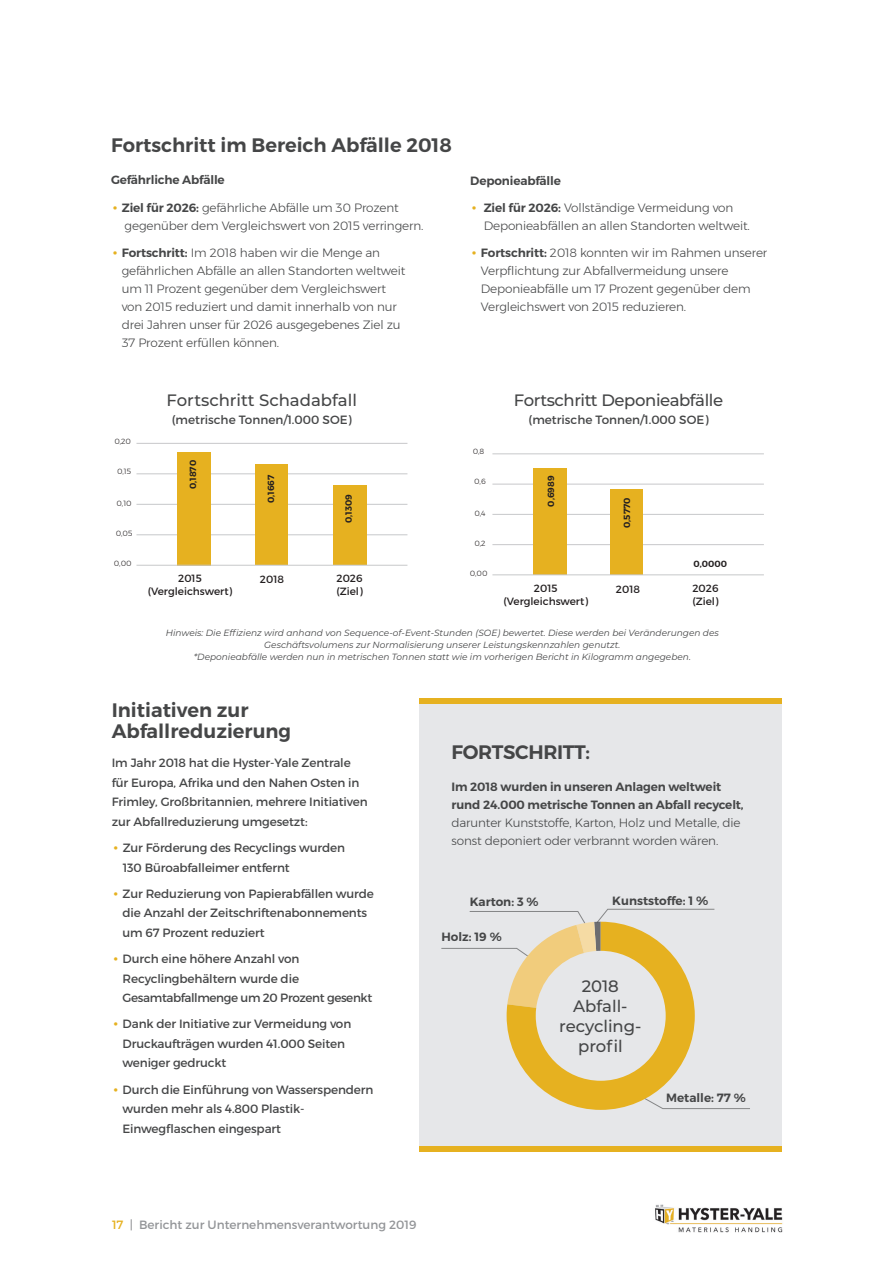
<style>
.page{position:relative;width:893px;height:1263px;background:#fff}
.page>*{position:absolute;margin:0;border:0;box-sizing:border-box;transform-origin:0 0}
.t1{font:600 19.5px/21px "Montserrat";color:#454647}
.t2{font:600 19.5px "Montserrat";letter-spacing:-.02em;color:#454647}
.t3{font:500 16.5px/19.8px "Montserrat";letter-spacing:-.005em;color:#454647;text-align:center}
.t4{font:500 16.5px "Montserrat";letter-spacing:-.025em;color:#454647}
.t5{font:300 12px/18px "Montserrat";letter-spacing:-.01em;color:#454647}
.t6{font:12px/19.5px "Montserrat";letter-spacing:-.01em;color:#454647}
.t7{font:600 12px/18px "Montserrat";letter-spacing:-.01em;color:#454647}
.t8{font:12px "Montserrat";color:#939598}
.t9{font:10.5px/12.6px "Montserrat";color:#231f20;text-align:center}
.t10{font:italic 9px/12px "Montserrat";color:#454647;text-align:center}
.t11{font:600 9px "Montserrat";color:#231f20}
.t12{font:300 7.5px "Montserrat";color:#231f20}
.s1{font-family:"Franklin Gothic URW Boo";font-weight:400;color:#e6b120}
.s2{font-weight:600}
.s3{font-family:"Franklin Gothic URW Boo";color:#e6b120}
.s4{font-size:12.15px}
.s5{color:#e6b120}
</style>
<div class="page">
<img style="left:655px;top:1204px;width:128px;height:29px">
<div style="left:419px;top:701px;width:363px;height:447px;background:#e6e7e9"></div>
<hr style="left:136px;top:534px;width:271px;height:1px;background:#c7c8ca">
<hr style="left:136px;top:504px;width:271px;height:1px;background:#c7c8ca">
<hr style="left:136px;top:474px;width:271px;height:1px;background:#c7c8ca">
<hr style="left:136px;top:443px;width:271px;height:1px;background:#c7c8ca">
<div style="left:333px;top:486px;width:33px;height:79px;background:#e6b120"></div>
<div style="left:255px;top:464px;width:33px;height:101px;background:#e6b120"></div>
<div style="left:177px;top:452px;width:34px;height:113px;background:#e6b120"></div>
<hr style="left:136px;top:565px;width:271px;height:1px;background:#c7c8ca">
<hr style="left:492px;top:544px;width:272px;height:1px;background:#c7c8ca">
<hr style="left:492px;top:514px;width:272px;height:1px;background:#c7c8ca">
<hr style="left:492px;top:484px;width:272px;height:1px;background:#c7c8ca">
<hr style="left:492px;top:454px;width:272px;height:1px;background:#c7c8ca">
<div style="left:610px;top:490px;width:33px;height:85px;background:#e6b120"></div>
<div style="left:534px;top:468px;width:33px;height:107px;background:#e6b120"></div>
<hr style="left:492px;top:575px;width:272px;height:1px;background:#c7c8ca">
<div style="left:420px;top:699px;width:362px;height:5px;background:#e6b120"></div>
<div style="left:420px;top:1146px;width:362px;height:5px;background:#e6b120"></div>
<svg style="left:441px;top:909px;width:309px;height:201px"></svg>
<h1 class="t1" style="left:111px;top:135px;width:342px">Fortschritt im Bereich Abfälle 2018</h1>
<p class="t7" style="left:111px;top:171px;width:115px">Gefährliche Abfälle</p>
<p class="t5" style="left:125px;top:198px;width:300px;text-indent:-14px"><span class="s1">•</span> <span class="s2">Ziel für 2026:</span> gefährliche Abfälle um 30 Prozent gegenüber dem Vergleichswert von 2015 verringern.</p>
<p class="t5" style="left:122px;top:244px;width:285px;text-indent:-11px"><span class="s1">•</span> <span class="s2">Fortschritt:</span> Im 2018 haben wir die Menge an gefährlichen Abfälle an allen Standorten weltweit um 11 Prozent gegenüber dem Vergleichswert von 2015 reduziert und damit innerhalb von nur drei Jahren unser für 2026 ausgegebenes Ziel zu 37 Prozent erfüllen können.</p>
<p class="t12" style="left:114px;top:435px;width:18px">0,20</p>
<p class="t12" style="left:117px;top:466px;width:16px">0,15</p>
<p class="t12" style="left:117px;top:498px;width:16px">0,10</p>
<p class="t12" style="left:116px;top:528px;width:18px">0,05</p>
<p class="t12" style="left:114px;top:558px;width:19px">0,00</p>
<h2 class="t3" style="left:167px;top:389px;width:192px">Fortschritt Schadabfall</h2>
<p class="t6" style="left:172px;top:409px;width:181px">(metrische Tonnen/1.000 SOE)</p>
<p class="t11" style="left:187px;top:489px;width:31px;rotate:-90deg">0,1870</p>
<p class="t11" style="left:265px;top:503px;width:30px;rotate:-90deg">0,1667</p>
<p class="t11" style="left:343px;top:523px;width:30px;rotate:-90deg">0,1309</p>
<p class="t9" style="left:148px;top:572px;width:86px">2015 (Vergleichswert)</p>
<p class="t9" style="left:260px;top:573px;width:26px">2018</p>
<p class="t9" style="left:336px;top:572px;width:28px;text-align:left">2026 (Ziel)</p>
<p class="t7" style="left:470px;top:171px;width:92px">Deponieabfälle</p>
<p class="t5" style="left:484px;top:198px;width:268px;text-indent:-13px"><span class="s1">•</span> <span class="s2">Ziel für 2026:</span> Vollständige Vermeidung von<br>Deponieabfällen an allen Standorten weltweit.</p>
<p class="t5" style="left:481px;top:244px;width:288px;text-indent:-11px"><span class="s1">•</span> <span class="s2">Fortschritt:</span> 2018 konnten wir im Rahmen unserer Verpflichtung zur Abfallvermeidung unsere Deponieabfälle um 17 Prozent gegenüber dem Vergleichswert von 2015 reduzieren.</p>
<p class="t12" style="left:473px;top:445px;width:13px">0,8</p>
<p class="t12" style="left:474px;top:476px;width:13px">0,6</p>
<p class="t12" style="left:474px;top:508px;width:13px">0,4</p>
<p class="t12" style="left:474px;top:538px;width:13px">0,2</p>
<p class="t12" style="left:470px;top:568px;width:19px">0,00</p>
<h2 class="t4" style="left:514px;top:388px;width:211px">Fortschritt Deponieabfälle</h2>
<p class="t6" style="left:529px;top:409px;width:181px">(metrische Tonnen/1.000 SOE)</p>
<p class="t11" style="left:545px;top:506px;width:33px;rotate:-90deg">0,6989</p>
<p class="t11" style="left:621px;top:528px;width:32px;rotate:-90deg">0,5770</p>
<p class="t11" style="left:693px;top:558px;width:35px">0,0000</p>
<p class="t9" style="left:503px;top:582px;width:86px">2015 (Vergleichswert)</p>
<p class="t9" style="left:616px;top:583px;width:26px">2018</p>
<p class="t9" style="left:692px;top:582px;width:28px;text-align:left">2026 (Ziel)</p>
<p class="t10" style="left:166px;top:626px;width:555px">Hinweis: Die Effizienz wird anhand von Sequence-of-Event-Stunden (SOE) bewertet. Diese werden bei Veränderungen des<br>Geschäftsvolumens zur Normalisierung unserer Leistungskennzahlen genutzt.<br>*Deponieabfälle werden nun in metrischen Tonnen statt wie im vorherigen Bericht in Kilogramm angegeben.</p>
<h1 class="t1" style="left:112px;top:700px;width:181px">Initiativen zur<br>Abfallreduzierung</h1>
<p class="t6" style="left:112px;top:753px;width:257px">Im Jahr 2018 hat die Hyster-Yale Zentrale für Europa, Afrika und den Nahen Osten in Frimley, Großbritannien, mehrere Initiativen zur Abfallreduzierung umgesetzt:</p>
<p class="t6" style="left:123px;top:838px;width:224px;text-indent:-11px"><span class="s3">•</span> Zur Förderung des Recyclings wurden<br>130 Büroabfalleimer entfernt</p>
<p class="t6" style="left:123px;top:884px;width:253px;text-indent:-11px"><span class="s3">•</span> Zur Reduzierung von Papierabfällen wurde die Anzahl der Zeitschriftenabonnements um 67 Prozent reduziert</p>
<p class="t6" style="left:123px;top:949px;width:251px;text-indent:-11px"><span class="s3">•</span> Durch eine höhere Anzahl von<br>Recyclingbehältern wurde die<br>Gesamtabfallmenge um 20 Prozent gesenkt</p>
<p class="t6" style="left:123px;top:1014px;width:230px;text-indent:-11px"><span class="s3">•</span> Dank der Initiative zur Vermeidung von<br>Druckaufträgen wurden 41.000 Seiten weniger gedruckt</p>
<p class="t6" style="left:123px;top:1079px;width:252px;text-indent:-11px"><span class="s3">•</span> Durch die Einführung von Wasserspendern wurden mehr als 4.800 Plastik-<br>Einwegflaschen eingespart</p>
<h1 class="t2" style="left:452px;top:740px;width:140px">FORTSCHRITT:</h1>
<p class="t7" style="left:451px;top:778px;width:294px">Im 2018 wurden in unseren Anlagen weltweit rund 24.000 metrische Tonnen an Abfall recycelt,</p>
<p class="t5" style="left:451px;top:813px;width:291px">darunter Kunststoffe, Karton, Holz und Metalle, die sonst deponiert oder verbrannt worden wären.</p>
<p class="t7" style="left:470px;top:893px;width:70px">Karton: 3 %</p>
<p class="t7" style="left:441px;top:927px;width:62px">Holz: 19 %</p>
<p class="t7" style="left:612px;top:892px;width:98px">Kunststoffe: <span class="s4">1 %</span></p>
<h2 class="t3" style="left:559px;top:976px;width:84px">2018<br>Abfall&shy;recycling&shy;profil</h2>
<p class="t7" style="left:666px;top:1089px;width:81px">Metalle: 77 %</p>
<p class="t8" style="left:112px;top:1217px;width:306px"><span class="s5">17</span> | Bericht zur Unternehmensverantwortung 2019</p>
</div>
